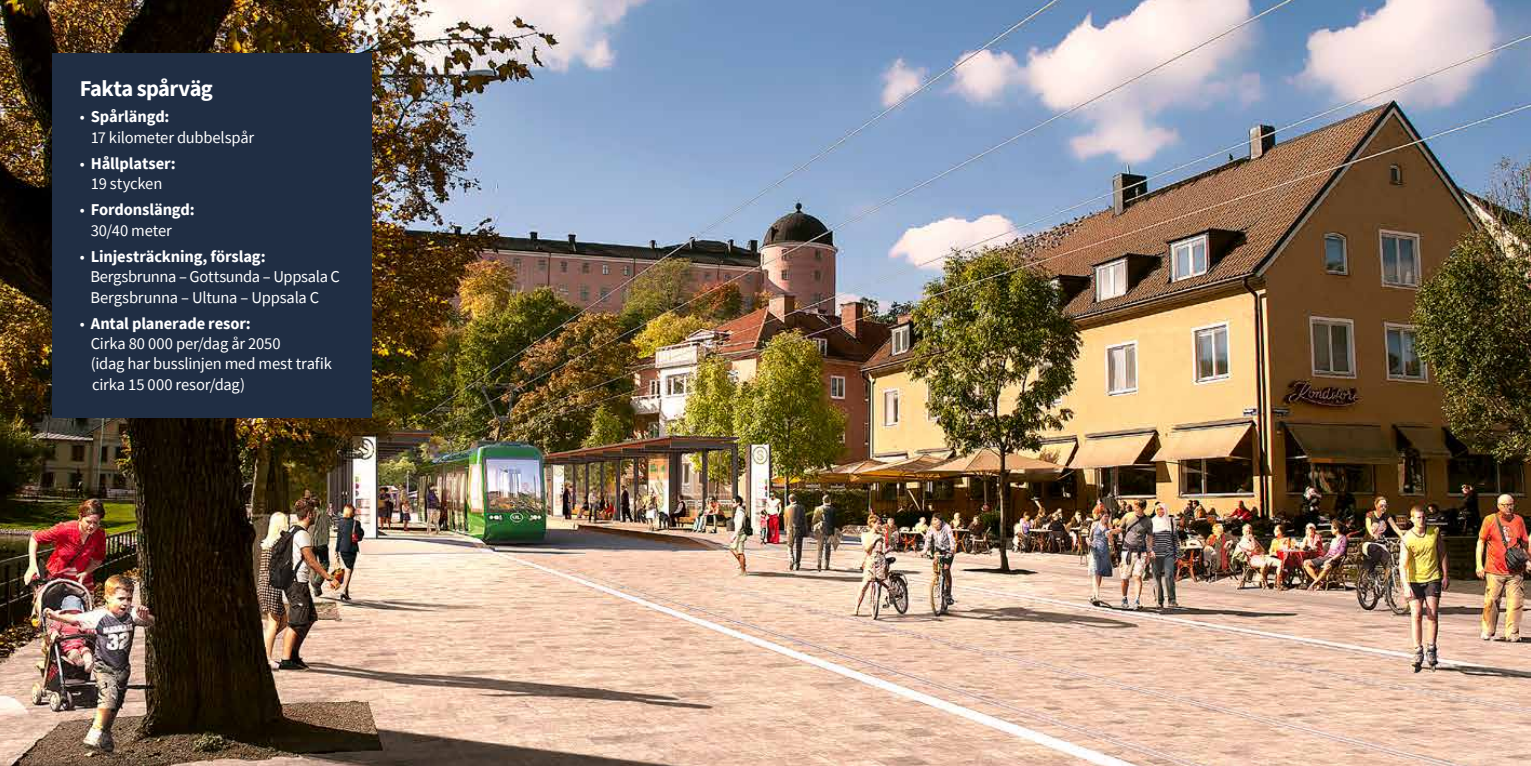
<style>
.page{position:relative;width:1531px;height:766px;background:#fff}
.page>*{position:absolute;margin:0;border:0;box-sizing:border-box;transform-origin:0 0}
.t1{font:700 22.5px "Source Sans Pro";letter-spacing:-.03em;color:#fff}
.t2{font:16.5px/20.2px "Source Sans Pro";letter-spacing:-.015em;color:#fff}
.t3{font:700 16.5px/20.2px "Source Sans Pro";letter-spacing:-.005em;color:#fff;text-align:center}
.s1{font-weight:700}
.s2{font-weight:400}
</style>
<div class="page">
<img style="left:0;top:0;width:1531px;height:765px">
<div style="left:53px;top:53px;width:319px;height:364px;background:#202e44"></div>
<h1 class="t1" style="left:80px;top:73px;width:135px">Fakta spårväg</h1>
<p class="t2" style="left:91px;top:107px;width:165px;text-indent:-11px">• <span class="s1">Spårlängd:<br></span>17 kilometer dubbelspår</p>
<p class="t3" style="left:80px;top:153px;width:97px"><span class="s2">•</span> Hållplatser:<br><span class="s2">19 stycken</span></p>
<p class="t3" style="left:91px;top:199px;width:106px;text-align:left;text-indent:-11px"><span class="s2">•</span> Fordonslängd:<br><span class="s2">30/40 meter</span></p>
<p class="t2" style="left:90px;top:246px;width:251px;text-indent:-11px">• <span class="s1">Linjesträckning, förslag:<br></span>Bergsbrunna – Gottsunda – Uppsala C<br>Bergsbrunna – Ultuna – Uppsala C</p>
<p class="t2" style="left:91px;top:313px;width:243px;text-indent:-11px">• <span class="s1">Antal planerade resor:<br></span>Cirka 80 000 per/dag år 2050<br>(idag har busslinjen med mest trafik cirka 15 000 resor/dag)</p>
</div>
